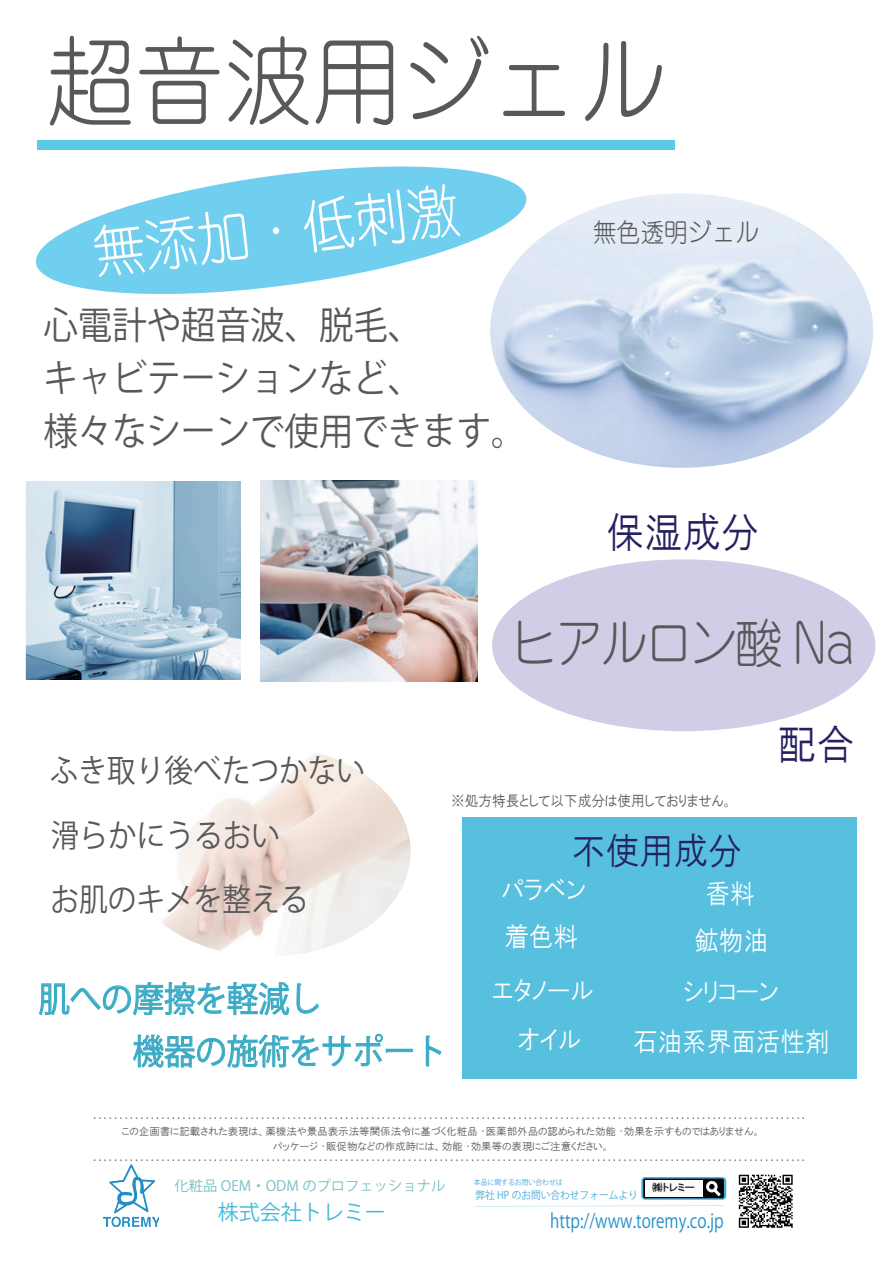
<style>
.page{position:relative;width:893px;height:1263px;background:#fff}
.page>*{position:absolute;margin:0;border:0;box-sizing:border-box;transform-origin:0 0}
.t1{font:300 97.5px "Jun 101 Pro";color:#57585a;scale:.91 1}
.t2{font:300 57.9px "Jun 101 Pro";color:#fff;scale:.91 1}
.t3{font:300 52.5px "Jun 101 Pro";letter-spacing:-.06em;color:#57585a;scale:.91 1}
.t4{font:42px "HGP Gothic M";color:#252161;scale:.91 1}
.t5{font:37.8px/52.8px "Koz Go Pr 6 N";color:#57585a;scale:.91 1}
.t6{font:37.5px "HGP Gothic M";color:#252161;scale:.91 1}
.t7{font:34.5px/52.5px "Koz Go Pr 6 N";color:#3aabc5;scale:.91 1}
.t8{font:31.5px/64.1px "Koz Go Pr 6 N";color:#57585a;scale:.91 1}
.t9{font:27px/47.5px "HGP Gothic M";color:#fff;text-align:center;scale:.91 1}
.t10{font:300 26.1px "Jun 101 Pro";color:#57585a;scale:.91 1}
.t11{font:21px "Koz Go Pr 6 N";color:#42bad8}
.t12{font:19.5px "Koz Go Pr 6 N";color:#228fc9;scale:.8 1}
.t13{font:15px "HGP Gothic M";color:#57585a;scale:.91 1}
.t14{font:14.1px "Koz Go Pr 6 N";color:#75bfc1}
.t15{font:10.65px "Koz Go Pr 6 N";color:#4aabd8;scale:.91 1}
.t16{font:10.5px "HGP Gothic M";color:#3e3e3f}
.t17{font:10.5px/15px "HGP Gothic M";color:#57585a;text-align:center}
.t18{font:10.35px "HGP Gothic E";color:#231f20}
.t19{font:7.5px "Koz Go Pr 6 N";color:#4aabd8;scale:.91 1}
</style>
<div class="page">
<div style="left:492px;top:559px;width:383px;height:172px;background:#d1cde6;border-radius:50%"></div>
<img style="left:104px;top:1164px;width:55px;height:62px">
<svg style="left:475px;top:1206px;width:190px;height:1px"></svg>
<svg style="left:641px;top:1177px;width:85px;height:23px"></svg>
<div style="left:643px;top:1178px;width:81px;height:20px;background:#040404;border-radius:2px"></div>
<div style="left:645px;top:1180px;width:57px;height:17px;background:#fbfbfc"></div>
<div style="left:706px;top:1181px;width:12px;height:11px;border:3px solid #fbfbfc;border-radius:50%"></div>
<svg style="left:710px;top:1186px;width:14px;height:13px"></svg>
<img style="left:738px;top:1174px;width:55px;height:54px">
<img style="left:490px;top:193px;width:383px;height:275px">
<svg style="left:35px;top:166px;width:495px;height:137px;fill:#70cfef"></svg>
<svg style="left:124px;top:746px;width:286px;height:211px"></svg>
<div style="left:37px;top:140px;width:638px;height:10px;background:#5cc9e5"></div>
<div style="left:462px;top:817px;width:394px;height:262px;background:#56c0de"></div>
<img style="left:25px;top:481px;width:215px;height:199px">
<img style="left:260px;top:481px;width:217px;height:200px">
<svg style="left:38px;top:982px;width:375px;height:86px"></svg>
<svg style="left:426px;top:1035px;width:16px;height:32px"></svg>
<h1 class="t1" style="left:47px;top:4px;width:683px">超音波用ジェル</h1>
<h2 class="t2" style="left:87px;top:208px;width:407px;rotate:-7deg">無添加・低刺激</h2>
<h3 class="t5" style="left:44px;top:300px;width:531px">心電計や超音波、脱毛、<br>キャビテーションなど、<br>様々なシーンで使用できます。</h3>
<h3 class="t10" style="left:593px;top:211px;width:184px">無色透明ジェル</h3>
<h3 class="t4" style="left:606px;top:511px;width:169px">保湿成分</h3>
<h3 class="t3" style="left:510px;top:602px;width:380px">ヒアルロン酸 Na</h3>
<h3 class="t8" style="left:50px;top:739px;width:348px">ふき取り後べたつかない滑らかにうるおい<br>お肌のキメを整える</h3>
<h3 class="t7" style="left:38px;top:973px;width:450px">肌への摩擦を軽減し<br>　　　機器の施術をサポート</h3>
<h3 class="t13" style="left:451px;top:793px;width:311px">※処方特長として以下成分は使用しておりません。</h3>
<h3 class="t6" style="left:571px;top:832px;width:189px">不使用成分</h3>
<h3 class="t9" style="left:501px;top:865px;width:95px">パラベン</h3>
<h3 class="t9" style="left:694px;top:869px;width:82px">香料鉱物油</h3>
<h3 class="t9" style="left:504px;top:913px;width:82px">着色料</h3>
<h3 class="t4" style="left:778px;top:723px;width:85px">配合</h3>
<h3 class="t9" style="left:492px;top:966px;width:114px;line-height:48.3px">エタノールオイル</h3>
<h3 class="t9" style="left:683px;top:968px;width:107px">シリコーン</h3>
<h3 class="t9" style="left:633px;top:1017px;width:217px">石油系界面活性剤</h3>
<p class="t16" style="left:92px;top:1113px;width:715px">・・・・・・・・・・・・・・・・・・・・・・・・・・・・・・・・・・・・・・・・・・・・・・・・・・・・・・・・・・・・・・・・・・・・・・・・・・・・・・・・・・・・・・・・・・・・・・・・・・・・・・・・・・・・・・・・・・・・・・・・・・・・・・・・・・・・・・・・</p>
<p class="t17" style="left:122px;top:1123px;width:641px">この企画書に記載された表現は、薬機法や景品表示法等関係法令に基づく化粧品・医薬部外品の認められた効能・効果を示すものではありません。パッケージ・販促物などの作成時には、効能・効果等の表現にご注意ください。</p>
<p class="t16" style="left:92px;top:1155px;width:715px">・・・・・・・・・・・・・・・・・・・・・・・・・・・・・・・・・・・・・・・・・・・・・・・・・・・・・・・・・・・・・・・・・・・・・・・・・・・・・・・・・・・・・・・・・・・・・・・・・・・・・・・・・・・・・・・・・・・・・・・・・・・・・・・・・・・・・・・・</p>
<p class="t19" style="left:474px;top:1178px;width:99px">本品に関するお問い合わせは</p>
<p class="t15" style="left:475px;top:1189px;width:180px">弊社 HP のお問い合わせフォームより</p>
<h3 class="t14" style="left:174px;top:1178px;width:272px">化粧品 OEM・ODM のプロフェッショナル</h3>
<h3 class="t11" style="left:218px;top:1200px;width:170px">株式会社トレミー</h3>
<p class="t18" style="left:652px;top:1182px;width:44px">㈱トレミー</p>
<h3 class="t12" style="left:550px;top:1209px;width:218px">http://www.toremy.co.jp</h3>
</div>
